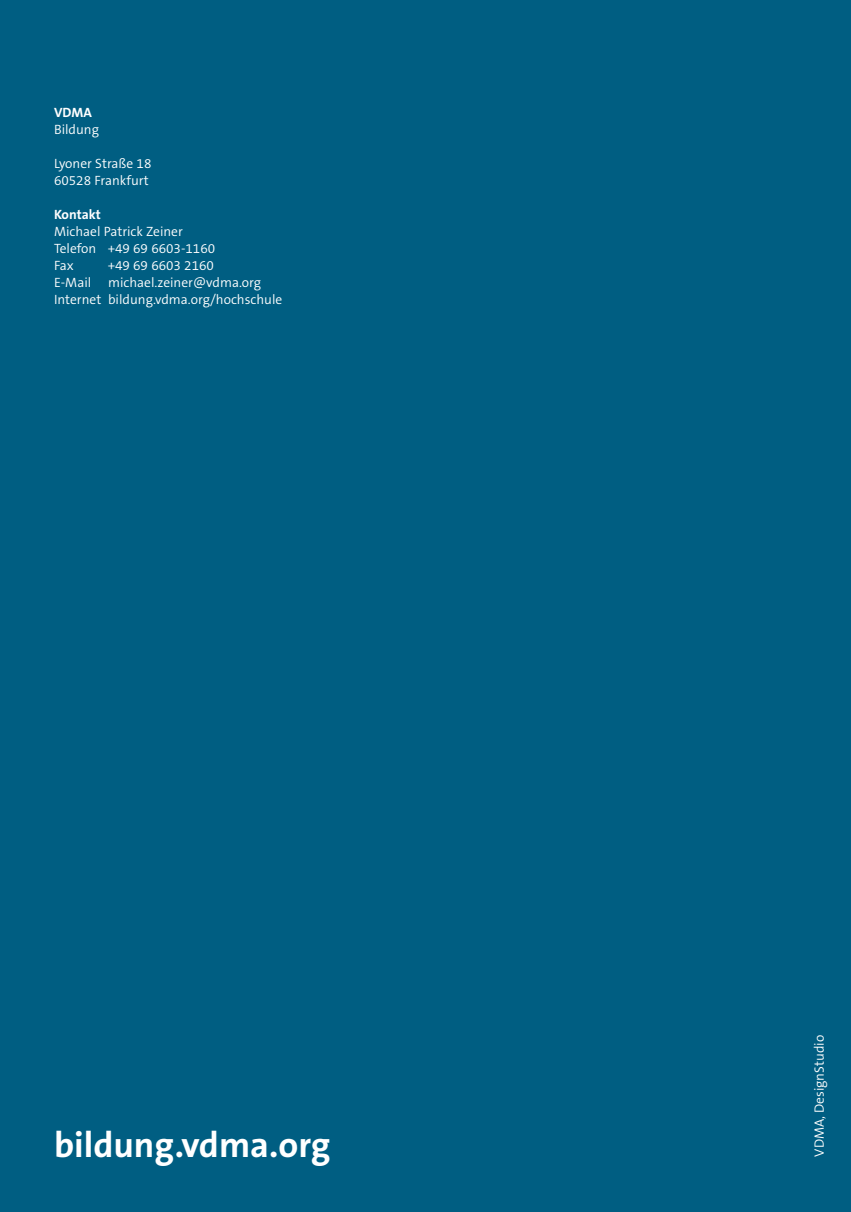
<style>
.page{position:relative;width:851px;height:1212px;background:#fff}
.page>*{position:absolute;margin:0;border:0;box-sizing:border-box;transform-origin:0 0}
.t1{font:700 36px "The Sans B Plus W7";color:#fff}
.t2{font:300 13.5px/17px "The Sans B Plus W4";color:#fff}
.t3{font:700 13.5px "The Sans B Plus W7";color:#fff}
</style>
<div class="page">
<div style="left:0;top:0;width:850px;height:1212px;background:#005e82"></div>
<p class="t3" style="left:54px;top:104px;width:39px">VDMA</p>
<p class="t2" style="left:54px;top:121px;width:46px">Bildung</p>
<p class="t2" style="left:54px;top:155px;width:99px">Lyoner Straße 18<br>60528 Frankfurt</p>
<p class="t3" style="left:54px;top:206px;width:48px">Kontakt</p>
<p class="t2" style="left:54px;top:223px;width:163px">Michael Patrick Zeiner<br>Telefon +49 69 6603-1160<br>Fax</p>
<p class="t2" style="left:54px;top:257px;width:230px;text-indent:54px">+49 69 6603 2160<br>E-Mail michael.zeiner@vdma.org<br>Internet bildung.vdma.org/hochschule</p>
<h1 class="t1" style="left:54px;top:1122px;width:278px">bildung.vdma.org</h1>
<p class="t2" style="left:810px;top:1157px;width:123px;rotate:-90deg">VDMA, DesignStudio</p>
</div>
